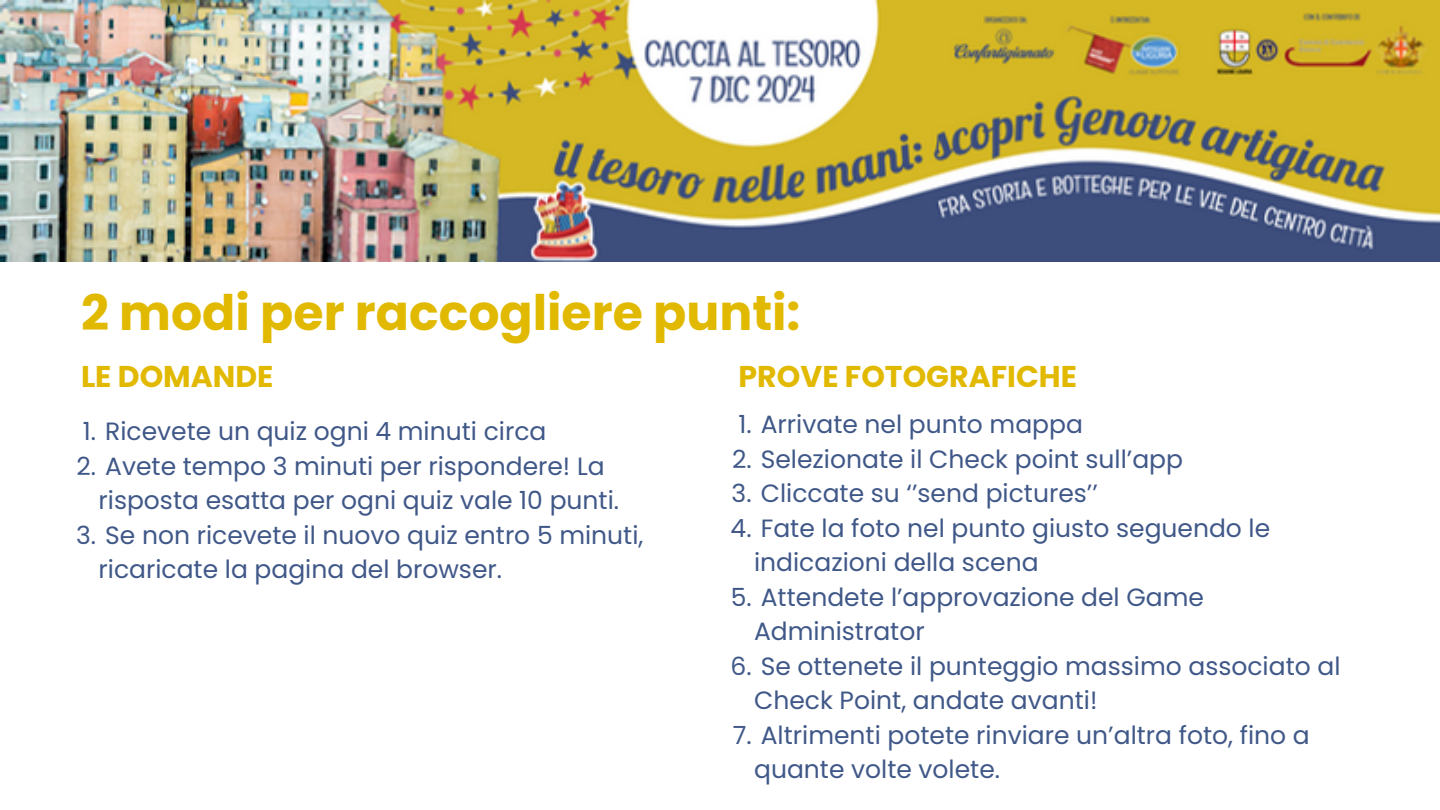
<style>
.page{position:relative;width:1440px;height:810px;background:#fff}
.page>*{position:absolute;margin:0;border:0;box-sizing:border-box;transform-origin:0 0}
.t1{font:700 48.9px "Poppins";color:#e1b900}
.t2{font:700 30px "Poppins";color:#e1b900}
.t3{font:25px/34.5px "Poppins";color:#405888}
</style>
<div class="page">
<img style="left:0;top:0;width:1440px;height:261px">
<p class="t1" style="left:81px;top:279px;width:721px">2 modi per raccogliere punti:</p>
<p class="t2" style="left:81px;top:356px;width:194px">LE DOMANDE</p>
<h1 class="t3" style="left:83px;top:414px;width:465px">1. Ricevete un quiz ogni 4 minuti circa</h1>
<h2 class="t3" style="left:99px;top:449px;width:522px;text-indent:-22px">2. Avete tempo 3 minuti per rispondere! La risposta esatta per ogni quiz vale 10 punti.</h2>
<h2 class="t3" style="left:99px;top:518px;width:546px;text-indent:-22px">3. Se non ricevete il nuovo quiz entro 5 minuti, ricaricate la pagina del browser.</h2>
<p class="t2" style="left:739px;top:356px;width:340px">PROVE FOTOGRAFICHE</p>
<p class="t3" style="left:738px;top:407px;width:346px">1. Arrivate nel punto mappa</p>
<p class="t3" style="left:732px;top:442px;width:453px">2. Selezionate il Check point sull’app</p>
<p class="t3" style="left:732px;top:476px;width:368px">3. Cliccate su ‘’send pictures’’</p>
<p class="t3" style="left:754px;top:511px;width:518px;text-indent:-23px">4. Fate la foto nel punto giusto seguendo le indicazioni della scena</p>
<p class="t3" style="left:754px;top:580px;width:451px;text-indent:-23px">5. Attendete l’approvazione del Game<br>Administrator</p>
<p class="t3" style="left:754px;top:649px;width:588px;text-indent:-24px">6. Se ottenete il punteggio massimo associato al<br>Check Point, andate avanti!</p>
<p class="t3" style="left:754px;top:718px;width:557px;text-indent:-21px">7. Altrimenti potete rinviare un’altra foto, fino a quante volte volete.</p>
</div>
